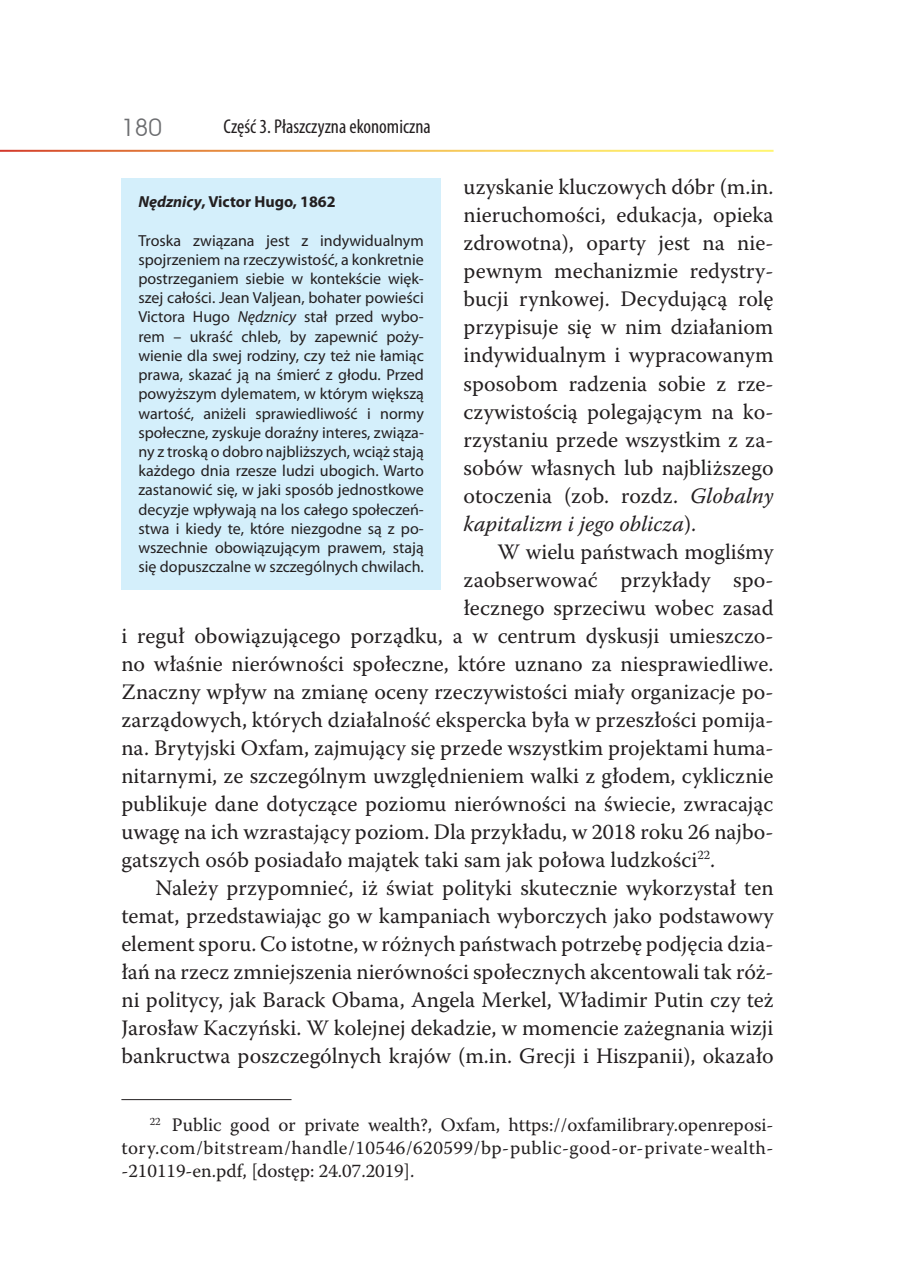
<style>
.page{position:relative;width:912px;height:1281px;background:#fff}
.page>*{position:absolute;margin:0;border:0;box-sizing:border-box;transform-origin:0 0}
.t1{font:24px "Avant Garde IT Cby BT";color:#6c6d70}
.t2{font:22px/28px "Warnock Pro";color:#231f20;text-align:justify}
.t3{font:condensed 20px "Myriad Pro";color:#231f20}
.t4{font:19px/22.8px "Warnock Pro";color:#231f20;text-align:justify}
.t5{font:16px/19.2px "Myriad Pro";color:#231f20;text-align:justify}
.t6{font:700 16px "Myriad Pro";color:#231f20}
.s1{font-style:italic}
</style>
<div class="page">
<hr style="left:121px;top:1099px;width:170px;height:1px;background:#231f20">
<div style="left:121px;top:178px;width:320px;height:411px;background:#d4effb"></div>
<p class="t1" style="left:121px;top:113px;width:42px">180</p>
<p class="t3" style="left:223px;top:119px;width:209px">Część 3. Płaszczyzna ekonomiczna</p>
<p class="t2" style="left:463px;top:175px;width:311px">uzyskanie kluczowych dóbr (m.in. nieruchomości, edukacja, opieka zdrowotna), oparty jest na nie&shy;pewnym mechanizmie redystry&shy;bucji rynkowej. Decydującą rolę przypisuje się w nim działaniom indywidualnym i wypracowanym sposobom radzenia sobie z rze&shy;czywistością polegającym na ko&shy;rzystaniu przede wszystkim z za&shy;sobów własnych lub najbliższego otoczenia (zob. rozdz. <span class="s1">Globalny kapitalizm i jego oblicza</span>).</p>
<p class="t2" style="left:497px;top:539px;width:278px">W wielu państwach mogliśmy</p>
<p class="t2" style="left:463px;top:567px;width:311px">zaobserwować przykłady spo-</p>
<p class="t2" style="left:463px;top:595px;width:311px">łecznego sprzeciwu wobec zasad</p>
<p class="t2" style="left:121px;top:623px;width:653px">i reguł obowiązującego porządku, a w centrum dyskusji umieszczo-</p>
<p class="t2" style="left:121px;top:651px;width:653px">no właśnie nierówności społeczne, które uznano za niesprawiedliwe.</p>
<p class="t2" style="left:121px;top:679px;width:653px">Znaczny wpływ na zmianę oceny rzeczywistości miały organizacje po-</p>
<p class="t2" style="left:121px;top:707px;width:653px">zarządowych, których działalność ekspercka była w przeszłości pomija-</p>
<p class="t2" style="left:121px;top:735px;width:653px">na. Brytyjski Oxfam, zajmujący się przede wszystkim projektami huma-</p>
<p class="t2" style="left:121px;top:763px;width:653px">nitarnymi, ze szczególnym uwzględnieniem walki z głodem, cyklicznie</p>
<p class="t2" style="left:121px;top:791px;width:653px">publikuje dane dotyczące poziomu nierówności na świecie, zwracając</p>
<p class="t2" style="left:121px;top:819px;width:653px">uwagę na ich wzrastający poziom. Dla przykładu, w 2018 roku 26 najbo-</p>
<p class="t2" style="left:121px;top:847px;width:595px">gatszych osób posiadało majątek taki sam jak połowa ludzkości<sup>22</sup>.</p>
<p class="t2" style="left:155px;top:875px;width:620px">Należy przypomnieć, iż świat polityki skutecznie wykorzystał ten</p>
<p class="t2" style="left:121px;top:903px;width:654px">temat, przedstawiając go w kampaniach wyborczych jako podstawowy</p>
<p class="t2" style="left:121px;top:931px;width:653px">element sporu. Co istotne, w różnych państwach potrzebę podjęcia dzia-</p>
<p class="t2" style="left:121px;top:959px;width:654px">łań na rzecz zmniejszenia nierówności społecznych akcentowali tak róż-</p>
<p class="t2" style="left:121px;top:987px;width:654px">ni politycy, jak Barack Obama, Angela Merkel, Władimir Putin czy też</p>
<p class="t2" style="left:121px;top:1015px;width:653px">Jarosław Kaczyński. W kolejnej dekadzie, w momencie zażegnania wizji</p>
<p class="t2" style="left:121px;top:1043px;width:653px">bankructwa poszczególnych krajów (m.in. Grecji i Hiszpanii), okazało</p>
<p class="t6" style="left:138px;top:196px;width:199px"><span class="s1">Nędznicy</span>, Victor Hugo, 1862</p>
<p class="t5" style="left:138px;top:232px;width:287px">Troska związana jest z indywidualnym spojrzeniem na rzeczywistość, a konkretnie postrzeganiem siebie w kontekście więk&shy;szej całości. Jean Valjean, bohater powieści Victora Hugo <span class="s1">Nędznicy</span> stał przed wybo&shy;rem – ukraść chleb, by zapewnić poży&shy;wienie dla swej rodziny, czy też nie łamiąc prawa, skazać ją na śmierć z głodu. Przed powyższym dylematem, w którym większą wartość, aniżeli sprawiedliwość i normy społeczne, zyskuje doraźny interes, związa&shy;ny z troską o dobro najbliższych, wciąż stają każdego dnia rzesze ludzi ubogich. Warto zastanowić się, w jaki sposób jednostkowe decyzje wpływają na los całego społeczeń&shy;stwa i kiedy te, które niezgodne są z po&shy;wszechnie obowiązującym prawem, stają się dopuszczalne w szczególnych chwilach.</p>
<p class="t4" style="left:121px;top:1114px;width:653px;text-indent:28px"><sup>22</sup> Public good or private wealth?, Oxfam, https://oxfamilibrary.openreposi&shy;tory.com/bitstream/handle/10546/620599/bp-public-good-or-private-wealth--210119-en.pdf, [dostęp: 24.07.2019].</p>
</div>
